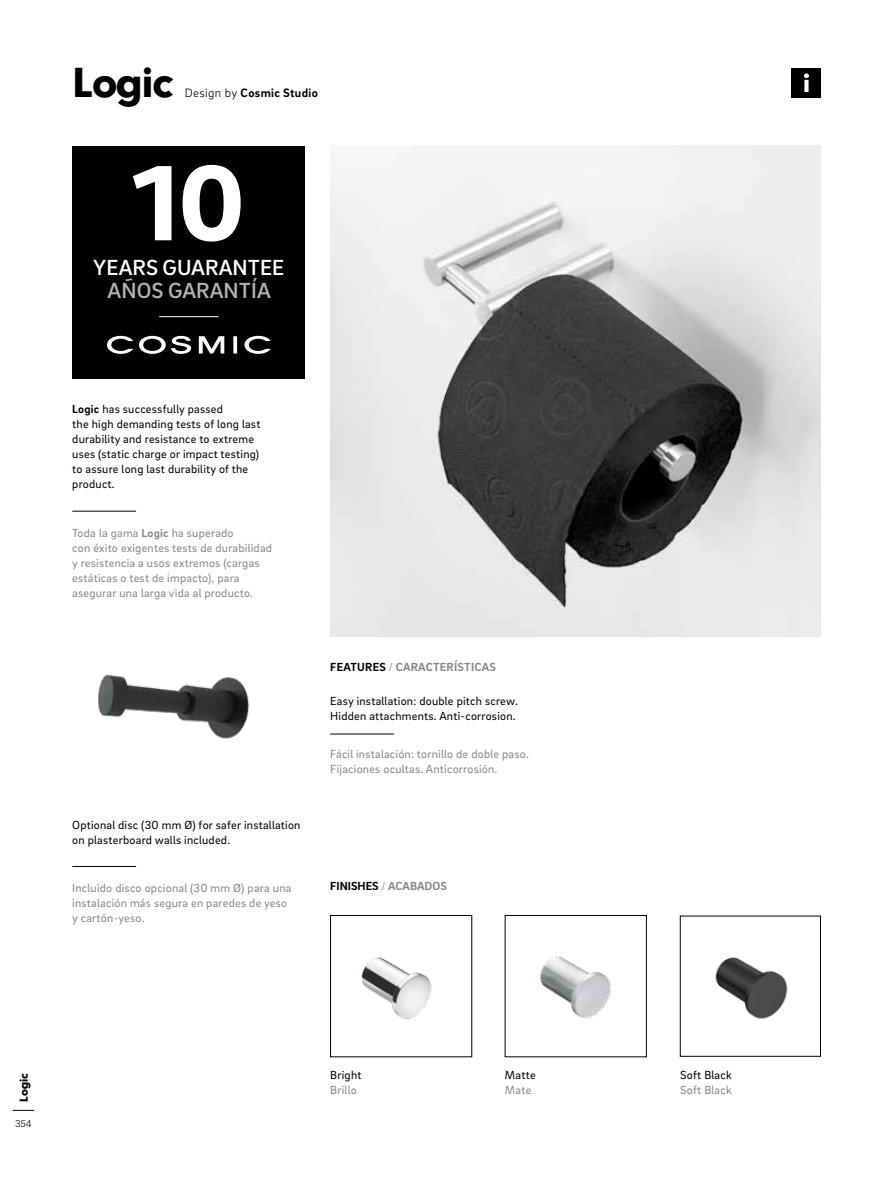
<style>
.page{position:relative;width:893px;height:1191px;background:#fff}
.page>*{position:absolute;margin:0;border:0;box-sizing:border-box;transform-origin:0 0}
.t1{font:900 109.8px "Brix Sans";color:#fff}
.t2{font:43.8px "Neuzeit Gro T Blac";letter-spacing:-.02em;color:#000}
.t3{font:500 22.35px "Brix Sans";letter-spacing:.005em;color:#fff}
.t4{font:500 22.35px "Brix Sans";letter-spacing:.005em;color:#b3b2b2}
.t5{font:700 12.45px "Brix Sans";letter-spacing:.03em;color:#000}
.t6{font:12px/15px "Brix Sans";letter-spacing:.02em;color:#878787}
.t7{font:12px/15px "Brix Sans";letter-spacing:.02em;color:#000}
.t8{font:700 12px "Brix Sans";letter-spacing:.02em;color:#878787}
.t9{font:700 12px "Brix Sans";color:#000}
.t10{font:12px "Neuzeit Gro T Blac";color:#000}
.t11{font:300 10.05px "Brix Sans";color:#000}
.s1{font-weight:300}
.s2{font-weight:700}
.s3{color:#000}
.s4{font-weight:300;color:#878787}
.s5{color:#878787}
</style>
<div class="page">
<img style="left:330px;top:146px;width:491px;height:490px">
<svg style="left:13px;top:1110px;width:21px;height:1px"></svg>
<div style="left:792px;top:68px;width:29px;height:29px;background:#000"></div>
<svg style="left:804px;top:73px;width:5px;height:19px"></svg>
<div style="left:73px;top:146px;width:232px;height:232px;background:#000"></div>
<hr style="left:159px;top:316px;width:60px;height:1px;background:#fff">
<svg style="left:107px;top:335px;width:164px;height:19px"></svg>
<img style="left:715px;top:956px;width:73px;height:63px">
<div style="left:680px;top:915px;width:141px;height:141px;border:1px solid #000"></div>
<img style="left:540px;top:956px;width:71px;height:63px">
<div style="left:505px;top:915px;width:142px;height:142px;border:1px solid #000"></div>
<img style="left:361px;top:957px;width:71px;height:62px">
<div style="left:330px;top:915px;width:142px;height:142px;border:1px solid #000"></div>
<img style="left:98px;top:674px;width:152px;height:65px">
<hr style="left:72px;top:511px;width:64px;height:1px;background:#000">
<hr style="left:330px;top:733px;width:64px;height:1px;background:#000">
<hr style="left:72px;top:866px;width:64px;height:1px;background:#000">
<h2 class="t2" style="left:73px;top:58px;width:102px">Logic</h2>
<p class="t5" style="left:185px;top:85px;width:135px"><span class="s1">Design by</span> Cosmic Studio</p>
<h1 class="t1" style="left:133px;top:131px;width:113px">10</h1>
<h3 class="t3" style="left:93px;top:253px;width:193px">YEARS GUARANTEE</h3>
<h3 class="t4" style="left:107px;top:275px;width:165px">AÑOS GARANTÍA</h3>
<p class="t7" style="left:72px;top:401px;width:190px"><span class="s2">Logic</span> has successfully passed<br>the high demanding tests of long last durability and resistance to extreme uses (static charge or impact testing) to assure long last durability of the product.</p>
<p class="t6" style="left:72px;top:525px;width:201px">Toda la gama <span class="s2">Logic</span> ha superado<br>con éxito exigentes tests de durabilidad y resistencia a usos extremos (cargas estáticas o test de impacto), para asegurar una larga vida al producto.</p>
<p class="t7" style="left:72px;top:816px;width:230px">Optional disc (30 mm Ø) for safer installation on plasterboard walls included.</p>
<p class="t6" style="left:72px;top:880px;width:221px">Incluido disco opcional (30 mm Ø) para una instalación más segura en paredes de yeso y cartón-yeso.</p>
<p class="t8" style="left:330px;top:658px;width:167px"><span class="s3">FEATURES</span> <span class="s1">/</span> CARACTERÍSTICAS</p>
<p class="t7" style="left:330px;top:693px;width:189px">Easy installation: double pitch screw.<br>Hidden attachments. Anti-corrosion.</p>
<p class="t6" style="left:330px;top:745px;width:200px">Fácil instalación: tornillo de doble paso.<br>Fijaciones ocultas. Anticorrosión.</p>
<p class="t9" style="left:330px;top:877px;width:118px">FINISHES <span class="s4">/</span> <span class="s5">ACABADOS</span></p>
<p class="t10" style="left:17px;top:1101px;width:30px;rotate:-90deg">Logic</p>
<p class="t11" style="left:15px;top:1117px;width:18px">354</p>
<p class="t7" style="left:330px;top:1067px;width:33px">Bright</p>
<p class="t6" style="left:330px;top:1082px;width:28px">Brillo</p>
<p class="t7" style="left:505px;top:1067px;width:32px">Matte</p>
<p class="t6" style="left:505px;top:1082px;width:28px">Mate</p>
<p class="t7" style="left:680px;top:1067px;width:53px">Soft Black</p>
<p class="t6" style="left:680px;top:1082px;width:53px">Soft Black</p>
</div>
